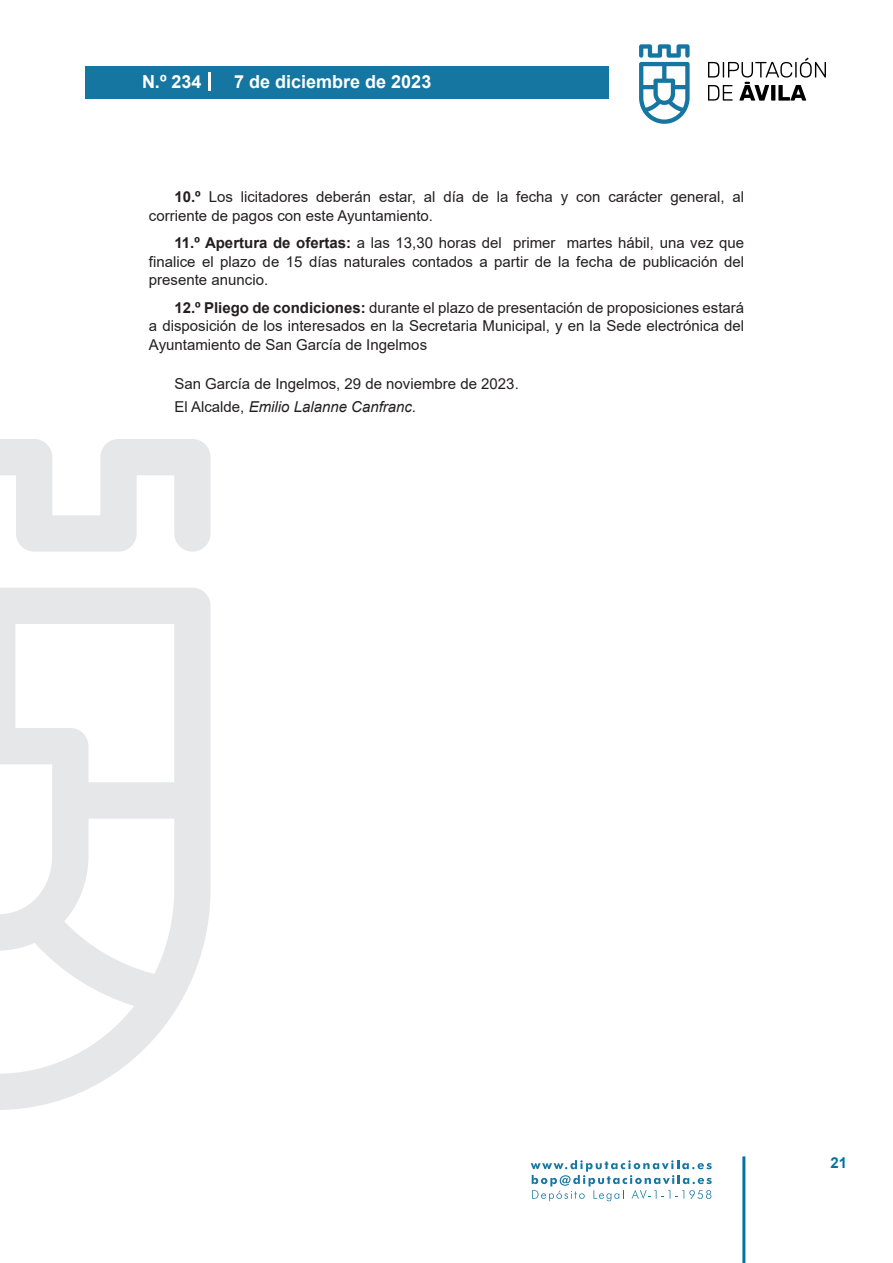
<style>
.page{position:relative;width:893px;height:1263px;background:#fff}
.page>*{position:absolute;margin:0;border:0;box-sizing:border-box;transform-origin:0 0}
.t1{font:700 18px "Arial";color:#fff}
.texto_normal{font:15px/18.8px "Arial";color:#231f20;text-align:justify}
.fecha{font:15px "Arial";color:#231f20}
.firma{font:italic 15px "Arial";color:#231f20}
.t2{font:700 15px "Arial";color:#04739f}
.s1{font-weight:700}
.s2{font-style:normal}
</style>
<div class="page">
<svg style="left:531px;top:1160px;width:181px;height:41px"></svg>
<div style="left:85px;top:66px;width:523px;height:33px;background:#1676a2"></div>
<svg style="left:639px;top:44px;width:51px;height:80px"></svg>
<svg style="left:708px;top:58px;width:118px;height:43px"></svg>
<hr style="left:742px;top:1156px;width:3px;height:107px;background:#04739f">
<svg style="left:208px;top:72px;width:2px;height:18px"></svg>
<svg style="left:0;top:439px;width:211px;height:671px"></svg>
<p class="t1" style="left:142px;top:69px;width:61px">N.º 234</p>
<p class="t1" style="left:234px;top:69px;width:199px">7 de diciembre de 2023</p>
<p class="texto_normal" style="left:149px;top:187px;width:597px;text-indent:26px"><span class="s1">10.º</span> Los licitadores deberán estar, al día de la fecha y con carácter general, al corriente de pagos con este Ayuntamiento.</p>
<p class="texto_normal" style="left:149px;top:233px;width:597px;text-indent:26px"><span class="s1">11.º Apertura de ofertas:</span> a las 13,30 horas del primer martes hábil, una vez que finalice el plazo de 15 días naturales contados a partir de la fecha de publicación del presente anuncio.</p>
<p class="texto_normal" style="left:149px;top:298px;width:597px;text-indent:26px"><span class="s1">12.º Pliego de condiciones:</span> durante el plazo de presentación de proposiciones estará a disposición de los interesados en la Secretaria Municipal, y en la Sede electrónica del Ayuntamiento de San García de Ingelmos</p>
<p class="fecha" style="left:174px;top:374px;width:346px">San García de Ingelmos, 29 de noviembre de 2023.</p>
<p class="firma" style="left:174px;top:397px;width:243px"><span class="s2">El Alcalde,</span> Emilio Lalanne Canfranc.</p>
<p class="t2" style="left:831px;top:1152px;width:18px">21</p>
</div>
